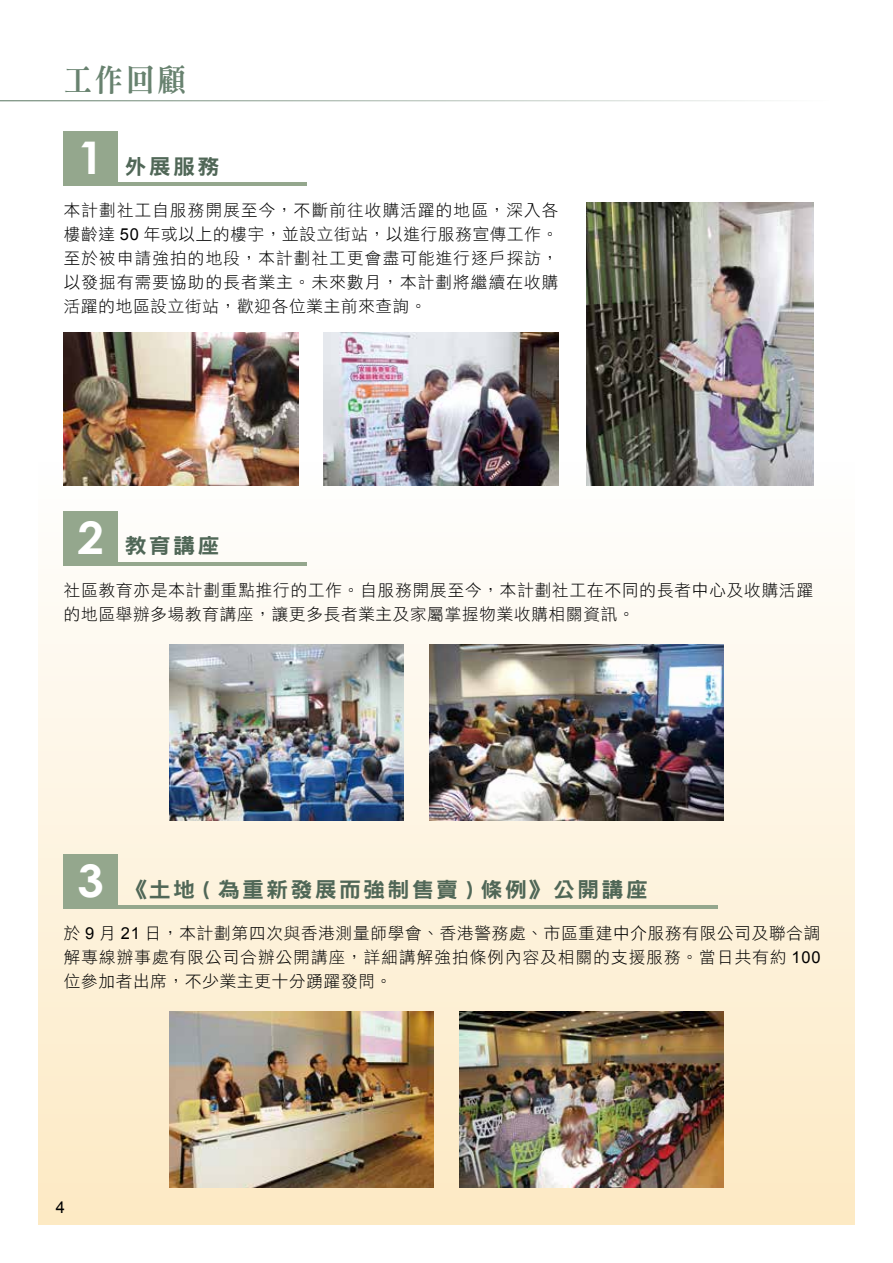
<style>
.page{position:relative;width:893px;height:1263px;background:#fff}
.page>*{position:absolute;margin:0;border:0;box-sizing:border-box;transform-origin:0 0}
.t1{font:700 45px "Century Gothic";color:#fff;scale:1.05 1}
.t2{font:31.5px "DF Ming Std W9";color:#68826f;scale:.9 1}
.t3{font:21px "DF Hei Std W9";letter-spacing:.1em;color:#506757;scale:1.05 1}
.t4{font:16.5px/24px "DF Hei Std W3";letter-spacing:.06em;color:#000;text-align:justify}
.t5{font:16.5px "Arial";color:#000}
.s1{font-family:"Arial"}
</style>
<div class="page">
<div style="left:38px;top:38px;width:817px;height:1187px;background:linear-gradient(to bottom,#feffff,#fcecca)"></div>
<hr style="left:0;top:100px;width:829px;height:1px;background:#68826f">
<img style="left:64px;top:333px;width:234px;height:152px">
<img style="left:586px;top:202px;width:227px;height:283px">
<img style="left:324px;top:333px;width:234px;height:152px">
<div style="left:64px;top:132px;width:54px;height:54px;background:#94a78d"></div>
<hr style="left:111px;top:182px;width:195px;height:4px;background:#94a78d">
<div style="left:64px;top:511px;width:54px;height:54px;background:#94a78d"></div>
<hr style="left:111px;top:562px;width:195px;height:3px;background:#94a78d">
<div style="left:64px;top:855px;width:54px;height:54px;background:#94a78d"></div>
<hr style="left:111px;top:905px;width:607px;height:4px;background:#94a78d">
<img style="left:169px;top:645px;width:235px;height:175px">
<img style="left:429px;top:645px;width:295px;height:175px">
<img style="left:459px;top:1012px;width:265px;height:175px">
<img style="left:169px;top:1012px;width:265px;height:175px">
<h2 class="t2" style="left:64px;top:63px;width:137px">工作回顧</h2>
<h1 class="t1" style="left:78px;top:124px;width:27px">1</h1>
<p class="t3" style="left:125px;top:155px;width:92px">外展服務</p>
<p class="t4" style="left:64px;top:198px;width:496px">本計劃社工自服務開展至今，不斷前往收購活躍的地區，深入各樓齡達 <span class="s1">50</span> 年或以上的樓宇，並設立街站，以進行服務宣傳工作。至於被申請強拍的地段，本計劃社工更會盡可能進行逐戶探訪，以發掘有需要協助的長者業主。未來數月，本計劃將繼續在收購活躍的地區設立街站，歡迎各位業主前來查詢。</p>
<h1 class="t1" style="left:78px;top:503px;width:27px">2</h1>
<p class="t3" style="left:125px;top:534px;width:92px">教育講座</p>
<p class="t4" style="left:64px;top:578px;width:751px">社區教育亦是本計劃重點推行的工作。自服務開展至今，本計劃社工在不同的長者中心及收購活躍的地區舉辦多場教育講座，讓更多長者業主及家屬掌握物業收購相關資訊。</p>
<h1 class="t1" style="left:78px;top:846px;width:27px">3</h1>
<p class="t3" style="left:125px;top:878px;width:500px">《土地 ( 為重新發展而強制售賣 ) 條例》公開講座</p>
<p class="t4" style="left:64px;top:921px;width:758px">於 <span class="s1">9</span> 月 <span class="s1">21</span> 日，本計劃第四次與香港測量師學會、香港警務處、市區重建中介服務有限公司及聯合調解專線辦事處有限公司合辦公開講座，詳細講解強拍條例內容及相關的支援服務。當日共有約 <span class="s1">100</span>位參加者出席，不少業主更十分踴躍發問。</p>
<p class="t5" style="left:56px;top:1197px;width:11px">4</p>
</div>
